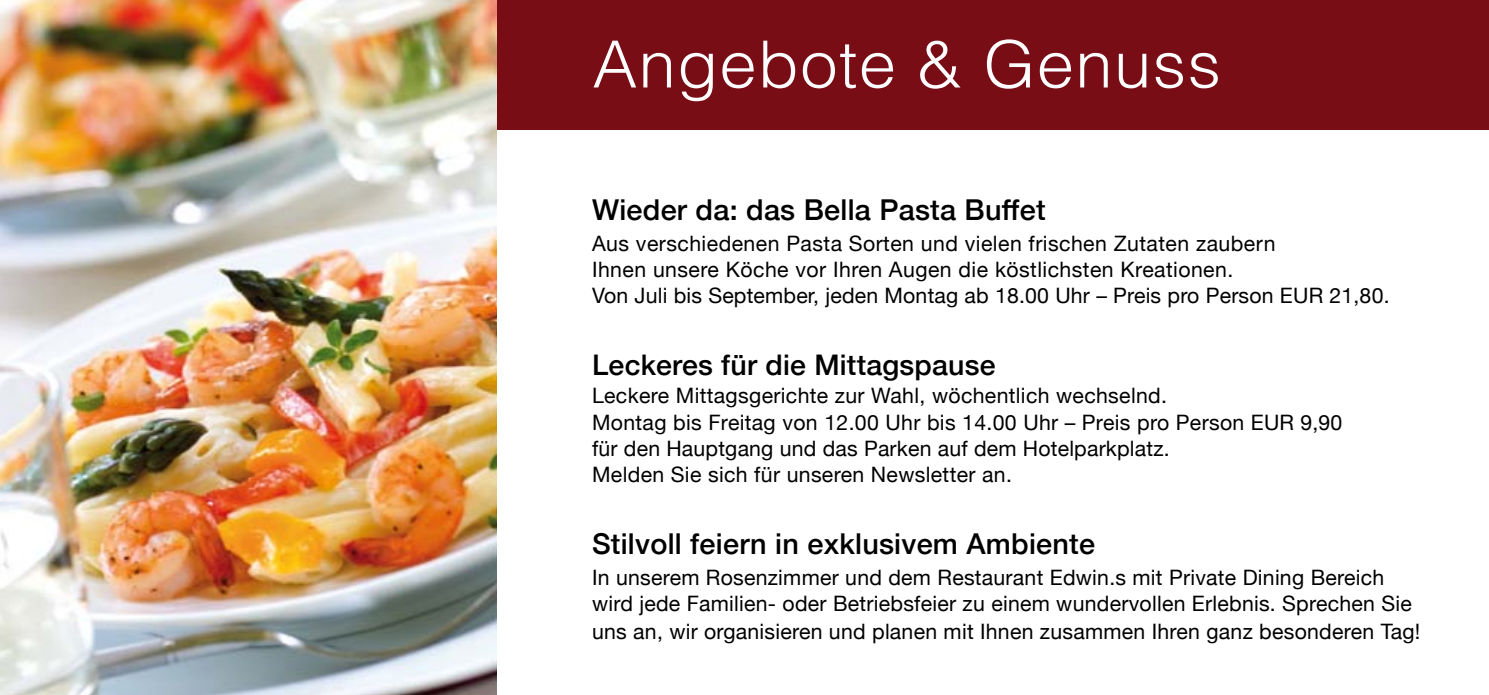
<style>
.page{position:relative;width:1489px;height:695px;background:#fff}
.page>*{position:absolute;margin:0;border:0;box-sizing:border-box;transform-origin:0 0}
.t1{font:300 65px "Helvetica";letter-spacing:.02em;color:#fff}
.t2{font:500 28.75px "Helvetica Neue";letter-spacing:.01em;color:#000}
.t3{font:500 28.5px "Helvetica Neue";letter-spacing:.01em;color:#000}
.t4{font:21.25px/26.2px "Helvetica Neue";letter-spacing:.01em;color:#000}
</style>
<div class="page">
<div style="left:493px;top:0;width:995px;height:129px;background:#790d16"></div>
<img style="left:0;top:0;width:496px;height:694px">
<h1 class="t1" style="left:592px;top:9px;width:629px">Angebote &amp; Genuss</h1>
<h2 class="t2" style="left:592px;top:186px;width:455px">Wieder da: das Bella Pasta Buffet</h2>
<p class="t4" style="left:592px;top:231px;width:799px">Aus verschiedenen Pasta Sorten und vielen frischen Zutaten zaubern<br>Ihnen unsere Köche vor Ihren Augen die köstlichsten Kreationen.<br>Von Juli bis September, jeden Montag ab 18.00 Uhr – Preis pro Person EUR 21,80.</p>
<h3 class="t3" style="left:592px;top:342px;width:405px">Leckeres für die Mittagspause</h3>
<p class="t4" style="left:592px;top:384px;width:751px">Leckere Mittagsgerichte zur Wahl, wöchentlich wechselnd.<br>Montag bis Freitag von 12.00 Uhr bis 14.00 Uhr – Preis pro Person EUR 9,90 für den Hauptgang und das Parken auf dem Hotelparkplatz.<br>Melden Sie sich für unseren Newsletter an.</p>
<h2 class="t2" style="left:592px;top:520px;width:504px">Stilvoll feiern in exklusivem Ambiente</h2>
<p class="t4" style="left:592px;top:565px;width:829px">In unserem Rosenzimmer und dem Restaurant Edwin.s mit Private Dining Bereich wird jede Familien- oder Betriebsfeier zu einem wundervollen Erlebnis. Sprechen Sie uns an, wir organisieren und planen mit Ihnen zusammen Ihren ganz besonderen Tag!</p>
</div>
